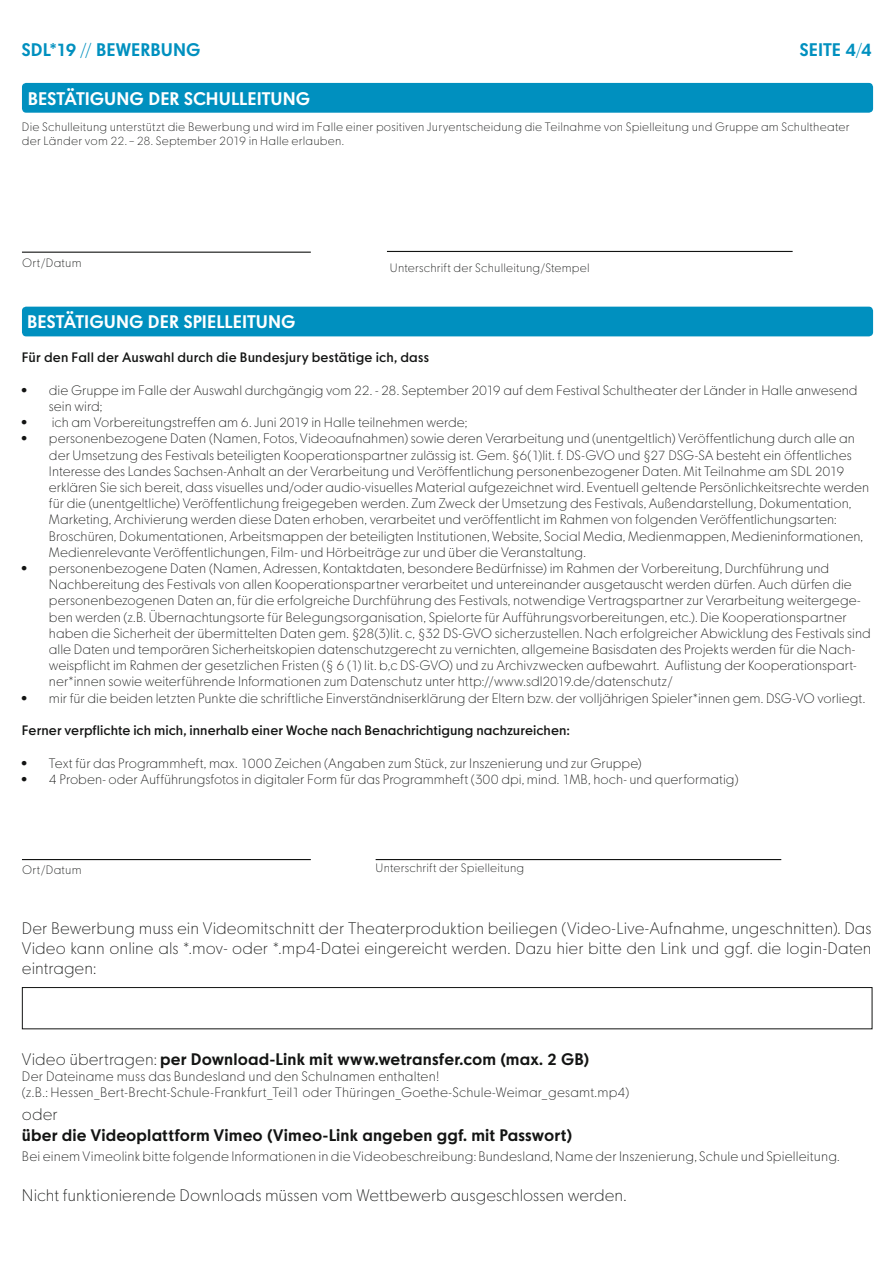
<style>
.page{position:relative;width:893px;height:1263px;background:#fff}
.page>*{position:absolute;margin:0;border:0;box-sizing:border-box;transform-origin:0 0}
.t1{font:700 18px "Moskau Grotesk";letter-spacing:.005em;color:#fff}
.t2{font:700 18px "Moskau Grotesk";letter-spacing:.005em;color:#0090bf}
.t3{font:100 16.5px/19.8px "Moskau Grotesk";color:#131413;text-align:justify}
.t4{font:700 16.5px "Moskau Grotesk";letter-spacing:.01em;color:#131413}
.t5{font:100 13.5px/16.2px "Moskau Grotesk";letter-spacing:-.005em;color:#131413}
.t6{font:500 13.5px "Moskau Grotesk";letter-spacing:.005em;color:#131413}
.t7{font:100 12px/14.4px "Moskau Grotesk";letter-spacing:.01em;color:#131413}
.s1{font-weight:100}
</style>
<div class="page">
<div style="left:22px;top:83px;width:851px;height:30px;background:#0090bf;border-radius:4px"></div>
<hr style="left:22px;top:252px;width:289px;height:1px;background:#131413">
<hr style="left:387px;top:251px;width:406px;height:1px;background:#131413">
<div style="left:22px;top:307px;width:851px;height:29px;background:#0090bf;border-radius:4px"></div>
<hr style="left:22px;top:859px;width:289px;height:1px;background:#131413">
<hr style="left:376px;top:859px;width:405px;height:1px;background:#131413">
<div style="left:22px;top:987px;width:850px;height:42px;border:1px solid #131413"></div>
<h1 class="t2" style="left:22px;top:39px;width:180px">SDL*19 // BEWERBUNG</h1>
<h1 class="t2" style="left:800px;top:39px;width:73px">SEITE 4/4</h1>
<h1 class="t1" style="left:28px;top:87px;width:284px">BESTÄTIGUNG DER SCHULLEITUNG</h1>
<p class="t7" style="left:22px;top:119px;width:829px">Die Schulleitung unterstützt die Bewerbung und wird im Falle einer positiven Juryentscheidung die Teilnahme von Spielleitung und Gruppe am Schultheater der Länder vom 22. – 28. September 2019 in Halle erlauben.</p>
<p class="t7" style="left:22px;top:255px;width:61px">Ort/Datum</p>
<p class="t7" style="left:390px;top:260px;width:201px">Unterschrift der Schulleitung/Stempel</p>
<h1 class="t1" style="left:27px;top:311px;width:270px">BESTÄTIGUNG DER SPIELLEITUNG</h1>
<p class="t6" style="left:22px;top:349px;width:408px">Für den Fall der Auswahl durch die Bundesjury bestätige ich, dass</p>
<p class="t5" style="left:49px;top:382px;width:810px;text-indent:-27px">• die Gruppe im Falle der Auswahl durchgängig vom 22. - 28. September 2019 auf dem Festival Schultheater der Länder in Halle anwesend sein wird;</p>
<p class="t5" style="left:22px;top:414px;width:447px">• ich am Vorbereitungstreffen am 6. Juni 2019 in Halle teilnehmen werde;</p>
<p class="t5" style="left:49px;top:430px;width:822px;text-indent:-27px">• personenbezogene Daten (Namen, Fotos, Videoaufnahmen) sowie deren Verarbeitung und (unentgeltlich) Veröffentlichung durch alle an der Umsetzung des Festivals beteiligten Kooperationspartner zulässig ist. Gem. §6(1)lit. f. DS-GVO und §27 DSG-SA besteht ein öffentliches Interesse des Landes Sachsen-Anhalt an der Verarbeitung und Veröffentlichung personenbezogener Daten. Mit Teilnahme am SDL 2019 erklären Sie sich bereit, dass visuelles und/oder audio-visuelles Material aufgezeichnet wird. Eventuell geltende Persönlichkeitsrechte werden für die (unentgeltliche) Veröffentlichung freigegeben werden. Zum Zweck der Umsetzung des Festivals, Außendarstellung, Dokumentation, Marketing, Archivierung werden diese Daten erhoben, verarbeitet und veröffentlicht im Rahmen von folgenden Veröffentlichungsarten:<br>Broschüren, Dokumentationen, Arbeitsmappen der beteiligten Institutionen, Website, Social Media, Medienmappen, Medieninformationen, Medienrelevante Veröffentlichungen, Film- und Hörbeiträge zur und über die Veranstaltung.</p>
<p class="t5" style="left:49px;top:560px;width:823px;text-indent:-27px">• personenbezogene Daten (Namen, Adressen, Kontaktdaten, besondere Bedürfnisse) im Rahmen der Vorbereitung, Durchführung und Nachbereitung des Festivals von allen Kooperationspartner verarbeitet und untereinander ausgetauscht werden dürfen. Auch dürfen die personenbezogenen Daten an, für die erfolgreiche Durchführung des Festivals, notwendige Vertragspartner zur Verarbeitung weitergege&shy;ben werden (z.B. Übernachtungsorte für Belegungsorganisation, Spielorte für Aufführungsvorbereitungen, etc.). Die Kooperationspartner haben die Sicherheit der übermittelten Daten gem. §28(3)lit. c, §32 DS-GVO sicherzustellen. Nach erfolgreicher Abwicklung des Festivals sind alle Daten und temporären Sicherheitskopien datenschutzgerecht zu vernichten, allgemeine Basisdaten des Projekts werden für die Nach&shy;weispflicht im Rahmen der gesetzlichen Fristen (§ 6 (1) lit. b,c DS-GVO) und zu Archivzwecken aufbewahrt. Auflistung der Kooperationspart&shy;ner*innen sowie weiterführende Informationen zum Datenschutz unter http://www.sdl2019.de/datenschutz/</p>
<p class="t5" style="left:22px;top:690px;width:845px">• mir für die beiden letzten Punkte die schriftliche Einverständniserklärung der Eltern bzw. der volljährigen Spieler*innen gem. DSG-VO vorliegt.</p>
<p class="t6" style="left:22px;top:722px;width:549px">Ferner verpflichte ich mich, innerhalb einer Woche nach Benachrichtigung nachzureichen:</p>
<p class="t5" style="left:22px;top:754px;width:621px">• Text für das Programmheft, max. 1000 Zeichen (Angaben zum Stück, zur Inszenierung und zur Gruppe)</p>
<p class="t5" style="left:22px;top:771px;width:718px">• 4 Proben- oder Aufführungsfotos in digitaler Form für das Programmheft (300 dpi, mind. 1MB, hoch- und querformatig)</p>
<p class="t7" style="left:22px;top:863px;width:61px">Ort/Datum</p>
<p class="t7" style="left:376px;top:860px;width:150px">Unterschrift der Spielleitung</p>
<p class="t3" style="left:22px;top:918px;width:851px">Der Bewerbung muss ein Videomitschnitt der Theaterproduktion beiliegen (Video-Live-Aufnahme, ungeschnitten). Das Video kann online als *.mov- oder *.mp4-Datei eingereicht werden. Dazu hier bitte den Link und ggf. die login-Daten eintragen:</p>
<p class="t4" style="left:22px;top:1049px;width:569px"><span class="s1">Video übertragen:</span> per Download-Link mit www.wetransfer.com (max. 2 GB)</p>
<p class="t5" style="left:22px;top:1068px;width:609px">Der Dateiname muss das Bundesland und den Schulnamen enthalten!<br>(z.B.: Hessen_Bert-Brecht-Schule-Frankfurt_Teil1 oder Thüringen_Goethe-Schule-Weimar_gesamt.mp4)</p>
<p class="t3" style="left:22px;top:1104px;width:37px">oder</p>
<p class="t4" style="left:22px;top:1125px;width:552px">über die Videoplattform Vimeo (Vimeo-Link angeben ggf. mit Passwort)</p>
<p class="t5" style="left:22px;top:1148px;width:819px">Bei einem Vimeolink bitte folgende Informationen in die Videobeschreibung: Bundesland, Name der Inszenierung, Schule und Spielleitung.</p>
<p class="t3" style="left:22px;top:1184px;width:606px">Nicht funktionierende Downloads müssen vom Wettbewerb ausgeschlossen werden.</p>
</div>
